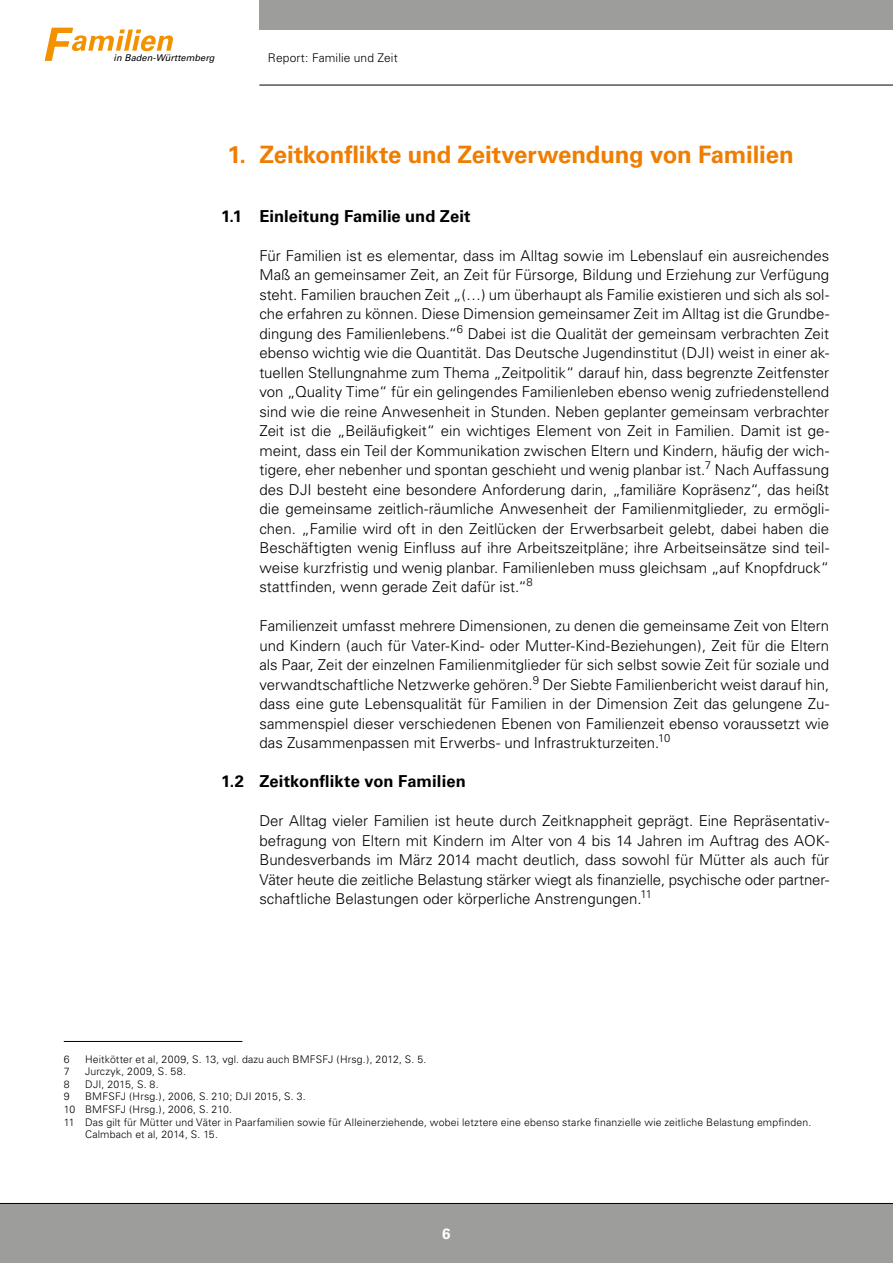
<style>
.page{position:relative;width:893px;height:1263px;background:#fff}
.page>*{position:absolute;margin:0;border:0;box-sizing:border-box;transform-origin:0 0}
.t1{font:700 24px "Univers";letter-spacing:-.01em;color:#ef7d00}
.t2{font:700 16.5px "Univers";letter-spacing:.005em;color:#000}
.t3{font:300 15px/19.5px "Univers";color:#000;text-align:justify}
.t4{font:700 15px "Univers";color:#fff}
.t5{font:300 12px "Univers";letter-spacing:.01em;color:#000}
.t6{font:300 10.5px "Univers";letter-spacing:.015em;color:#000}
.t7{font:italic 9.3px "Univers";letter-spacing:.005em;color:#000}
</style>
<div class="page">
<div style="left:259px;top:0;width:634px;height:30px;background:#9d9d9c"></div>
<svg style="left:45px;top:28px;width:128px;height:33px"></svg>
<div style="left:0;top:1203px;width:893px;height:60px;background:#9d9d9c"></div>
<hr style="left:259px;top:85px;width:634px;height:1px;background:#000">
<hr style="left:0;top:1203px;width:893px;height:1px;background:#000">
<hr style="left:64px;top:1041px;width:178px;height:1px;background:#000">
<p class="t7" style="left:114px;top:52px;width:102px">in Baden-Württemberg</p>
<p class="t5" style="left:268px;top:51px;width:131px">Report: Familie und Zeit</p>
<h1 class="t1" style="left:227px;top:141px;width:568px">1. Zeitkonflikte und Zeitverwendung von Familien</h1>
<p class="t2" style="left:221px;top:206px;width:251px">1.1 Einleitung Familie und Zeit</p>
<p class="t3" style="left:259px;top:245px;width:571px">Für Familien ist es elementar, dass im Alltag sowie im Lebenslauf ein ausreichendes Maß an gemeinsamer Zeit, an Zeit für Fürsorge, Bildung und Erziehung zur Verfügung steht. Familien brauchen Zeit „(…) um überhaupt als Familie existieren und sich als sol&shy;che erfahren zu können. Diese Dimension gemeinsamer Zeit im Alltag ist die Grundbe&shy;dingung des Familienlebens.“<sup>6</sup> Dabei ist die Qualität der gemeinsam verbrachten Zeit ebenso wichtig wie die Quantität. Das Deutsche Jugendinstitut (DJI) weist in einer ak&shy;tuellen Stellungnahme zum Thema „Zeitpolitik“ darauf hin, dass begrenzte Zeitfenster von „Quality Time“ für ein gelingendes Familienleben ebenso wenig zufriedenstellend sind wie die reine Anwesenheit in Stunden. Neben geplanter gemeinsam verbrachter Zeit ist die „Beiläufigkeit“ ein wichtiges Element von Zeit in Familien. Damit ist ge&shy;meint, dass ein Teil der Kommunikation zwischen Eltern und Kindern, häufig der wich&shy;tigere, eher nebenher und spontan geschieht und wenig planbar ist.<sup>7</sup> Nach Auffassung des DJI besteht eine besondere Anforderung darin, „familiäre Kopräsenz“, das heißt die gemeinsame zeitlich-räumliche Anwesenheit der Familienmitglieder, zu ermögli&shy;chen. „Familie wird oft in den Zeitlücken der Erwerbsarbeit gelebt, dabei haben die Beschäftigten wenig Einfluss auf ihre Arbeitszeitpläne; ihre Arbeitseinsätze sind teil&shy;weise kurzfristig und wenig planbar. Familienleben muss gleichsam „auf Knopfdruck“ stattfinden, wenn gerade Zeit dafür ist.“<sup>8</sup></p>
<p class="t3" style="left:259px;top:616px;width:571px">Familienzeit umfasst mehrere Dimensionen, zu denen die gemeinsame Zeit von Eltern und Kindern (auch für Vater-Kind- oder Mutter-Kind-Beziehungen), Zeit für die Eltern als Paar, Zeit der einzelnen Familienmitglieder für sich selbst sowie Zeit für soziale und verwandtschaftliche Netzwerke gehören.<sup>9</sup> Der Siebte Familienbericht weist darauf hin, dass eine gute Lebensqualität für Familien in der Dimension Zeit das gelungene Zu&shy;sammenspiel dieser verschiedenen Ebenen von Familienzeit ebenso voraussetzt wie das Zusammenpassen mit Erwerbs- und Infrastrukturzeiten.<sup>10</sup></p>
<p class="t2" style="left:221px;top:772px;width:246px">1.2 Zeitkonflikte von Familien</p>
<p class="t3" style="left:259px;top:811px;width:571px">Der Alltag vieler Familien ist heute durch Zeitknappheit geprägt. Eine Repräsentativ&shy;befragung von Eltern mit Kindern im Alter von 4 bis 14 Jahren im Auftrag des AOK-Bundesverbands im März 2014 macht deutlich, dass sowohl für Mütter als auch für Väter heute die zeitliche Belastung stärker wiegt als finanzielle, psychische oder partner&shy;schaftliche Belastungen oder körperliche Anstrengungen.<sup>11</sup></p>
<p class="t6" style="left:64px;top:1052px;width:7px">6</p>
<p class="t6" style="left:85px;top:1052px;width:343px">Heitkötter et al, 2009, S. 13, vgl. dazu auch BMFSFJ (Hrsg.), 2012, S. 5.</p>
<p class="t6" style="left:64px;top:1065px;width:7px">7</p>
<p class="t6" style="left:85px;top:1065px;width:102px">Jurczyk, 2009, S. 58.</p>
<p class="t6" style="left:64px;top:1078px;width:7px">8</p>
<p class="t6" style="left:85px;top:1078px;width:75px">DJI, 2015, S. 8.</p>
<p class="t6" style="left:64px;top:1090px;width:7px">9</p>
<p class="t6" style="left:85px;top:1090px;width:222px">BMFSFJ (Hrsg.), 2006, S. 210; DJI 2015, S. 3.</p>
<p class="t6" style="left:64px;top:1103px;width:170px">10 BMFSFJ (Hrsg.), 2006, S. 210.</p>
<p class="t6" style="left:64px;top:1115px;width:749px">11 Das gilt für Mütter und Väter in Paarfamilien sowie für Alleinerziehende, wobei letztere eine ebenso starke finanzielle wie zeitliche Belastung empfinden.</p>
<p class="t6" style="left:85px;top:1128px;width:134px">Calmbach et al, 2014, S. 15.</p>
<p class="t4" style="left:442px;top:1225px;width:10px">6</p>
</div>
